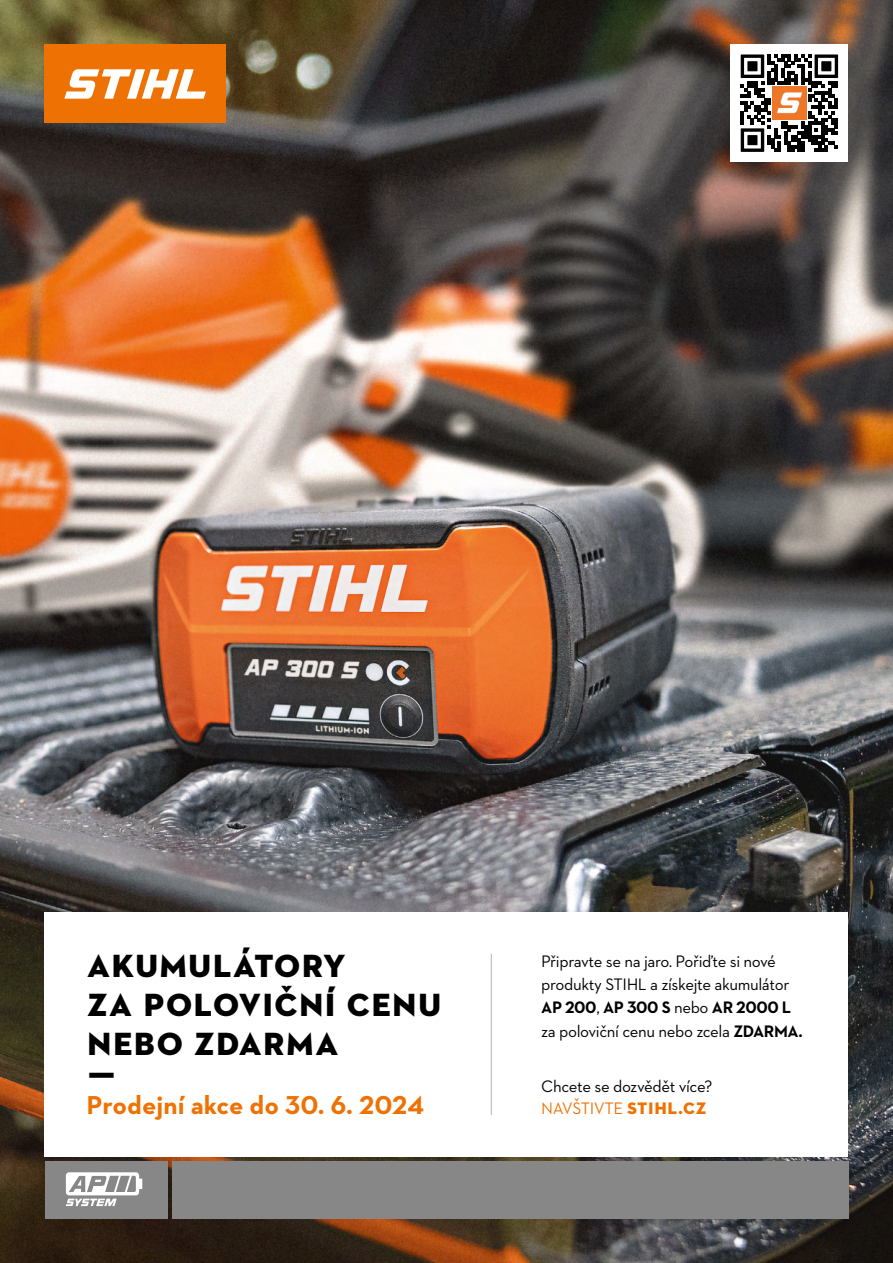
<style>
.page{position:relative;width:893px;height:1263px;background:#fff}
.page>*{position:absolute;margin:0;border:0;box-sizing:border-box;transform-origin:0 0}
.t1{font:32.7px/39.2px "STIHL Contraface Display Titling";color:#000}
.t2{font:700 26.4px "STIHL Contraface Text";color:#ee7203}
.t3{font:16.95px/23.2px "STIHL Contraface Text";letter-spacing:-.025em;color:#000}
.s1{font-weight:700}
.s2{color:#ee7203}
.s3{font-family:"STIHL Contraface Display Titling";color:#ee7203}
</style>
<div class="page">
<img style="left:0;top:0;width:893px;height:1263px">
<div style="left:45px;top:913px;width:803px;height:244px;background:#fff"></div>
<hr style="left:491px;top:954px;width:1px;height:161px;background:#b3b2b2">
<div style="left:45px;top:1161px;width:123px;height:57px;background:#878787"></div>
<div style="left:172px;top:1161px;width:676px;height:57px;background:#878787"></div>
<svg style="left:66px;top:1172px;width:76px;height:34px"></svg>
<div style="left:45px;top:45px;width:181px;height:78px;background:#ee7203"></div>
<svg style="left:64px;top:69px;width:142px;height:30px"></svg>
<div style="left:730px;top:45px;width:118px;height:117px;background:#fff"></div>
<svg style="left:741px;top:54px;width:97px;height:98px"></svg>
<img style="left:773px;top:86px;width:33px;height:34px">
<h1 class="t1" style="left:87px;top:946px;width:357px">AKUMULÁTORY<br>ZA POLOVIČNÍ CENU<br>NEBO ZDARMA<br>Ƒ</h1>
<h2 class="t2" style="left:87px;top:1088px;width:339px">Prodejní akce do 30. 6. 2024</h2>
<p class="t3" style="left:541px;top:949px;width:263px">Připravte se na jaro. Pořiďte si nové produkty STIHL a získejte akumulátor <span class="s1">AP 200</span>, <span class="s1">AP 300 S</span> nebo <span class="s1">AR 2000 L </span>za poloviční cenu nebo zcela <span class="s1">ZDARMA.</span></p>
<p class="t3" style="left:541px;top:1075px;width:173px;line-height:22.2px">Chcete se dozvědět více?<br><span class="s2">NAVŠTIVTE</span> <span class="s3">STIHL.CZ</span></p>
</div>
